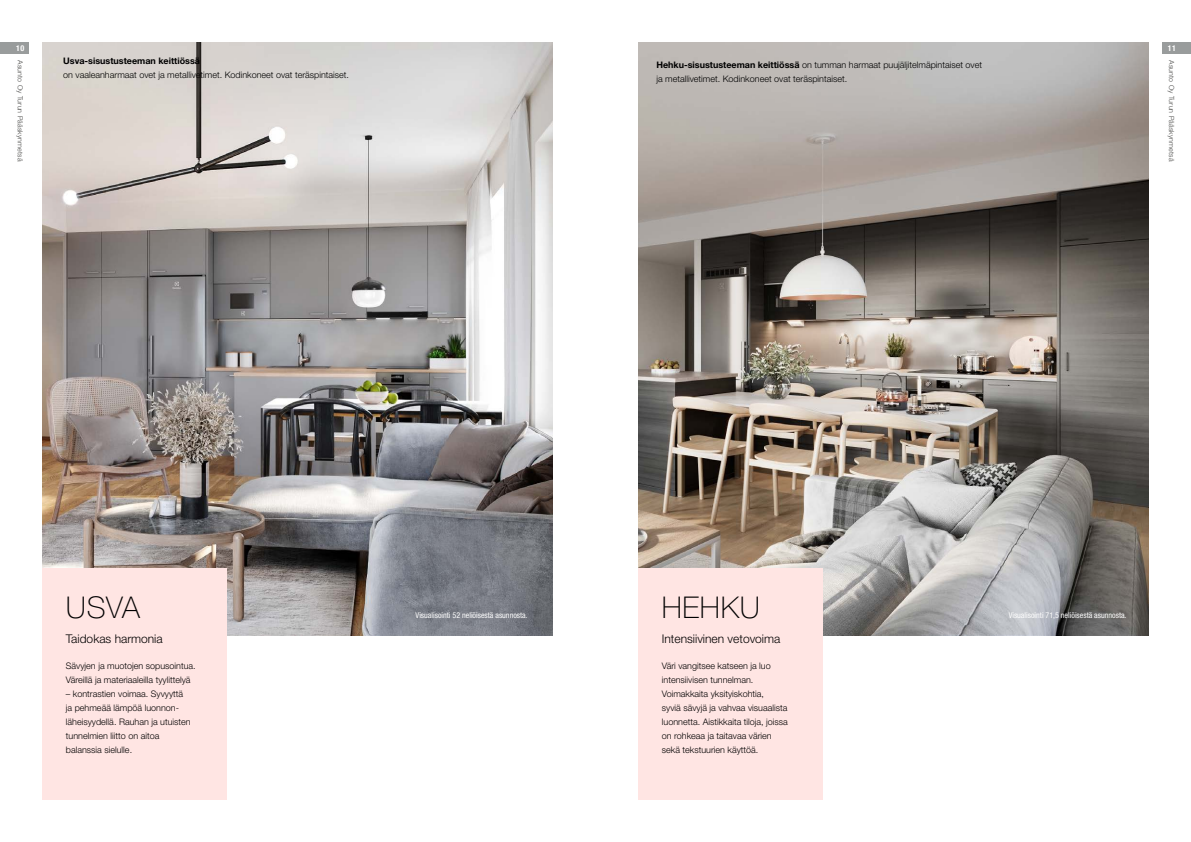
<style>
.page{position:relative;width:1191px;height:842px;background:#fff}
.page>*{position:absolute;margin:0;border:0;box-sizing:border-box;transform-origin:0 0}
.t1{font:100 30px "Helvetica Neue LT Pro";letter-spacing:.02em;color:#000}
.t2{font:300 12px "Helvetica Neue LT Pro";color:#000}
.t3{font:300 9px/14px "Helvetica Neue LT Pro";color:#000}
.t4{font:700 9px "Helvetica Neue LT Pro";color:#000}
.t5{font:condensed 8px "Helvetica Neue LT Pro";color:#fff}
.t6{font:700 condensed 8px "Helvetica Neue LT Pro";color:#fff}
.t7{font:300 7px "Helvetica Neue LT Pro";letter-spacing:.02em;color:#474745}
.s1{font-weight:700}
</style>
<div class="page">
<img style="left:43px;top:43px;width:510px;height:592px">
<div style="left:43px;top:568px;width:184px;height:231px;background:#ffe5e3"></div>
<img style="left:638px;top:43px;width:510px;height:592px">
<div style="left:638px;top:568px;width:184px;height:231px;background:#ffe5e3"></div>
<div style="left:1162px;top:43px;width:29px;height:11px;background:#999c9c"></div>
<div style="left:0;top:43px;width:28px;height:11px;background:#999c9c"></div>
<p class="t6" style="left:16px;top:43px;width:10px">10</p>
<p class="t6" style="left:1167px;top:43px;width:10px">11</p>
<p class="t7" style="left:24px;top:60px;width:103px;rotate:90deg">Asunto Oy Turun Pääskynmetsä</p>
<p class="t7" style="left:1175px;top:60px;width:103px;rotate:90deg">Asunto Oy Turun Pääskynmetsä</p>
<p class="t4" style="left:63px;top:55px;width:138px">Usva-sisustusteeman keittiössä</p>
<p class="t3" style="left:63px;top:68px;width:287px">on vaaleanharmaat ovet ja metallivetimet. Kodinkoneet ovat teräspintaiset.</p>
<p class="t3" style="left:656px;top:58px;width:327px"><span class="s1">Hehku-sisustusteeman keittiössä</span> on tumman harmaat puujäljitelmäpintaiset ovet ja metallivetimet. Kodinkoneet ovat teräspintaiset.</p>
<h1 class="t1" style="left:66px;top:589px;width:76px">USVA</h1>
<h2 class="t2" style="left:66px;top:632px;width:98px">Taidokas harmonia</h2>
<p class="t3" style="left:66px;top:658px;width:131px">Sävyjen ja muotojen sopusointua.<br>Väreillä ja materiaaleilla tyylittelyä</p>
<p class="t3" style="left:66px;top:686px;width:126px">– kontrastien voimaa. Syvyyttä ja pehmeää lämpöä luonnon&shy;läheisyydellä. Rauhan ja utuisten tunnelmien liitto on aitoa balanssia sielulle.</p>
<p class="t5" style="left:415px;top:610px;width:114px">Visualisointi 52 neliöisestä asunnosta.</p>
<h1 class="t1" style="left:662px;top:589px;width:99px">HEHKU</h1>
<h2 class="t2" style="left:662px;top:632px;width:120px">Intensiivinen vetovoima</h2>
<p class="t3" style="left:662px;top:658px;width:128px">Väri vangitsee katseen ja luo intensiivisen tunnelman.<br>Voimakkaita yksityiskohtia,<br>syviä sävyjä ja vahvaa visuaalista luonnetta. Aistikkaita tiloja, joissa on rohkeaa ja taitavaa värien sekä tekstuurien käyttöä.</p>
<p class="t5" style="left:1008px;top:610px;width:119px">Visualisointi 71,5 neliöisestä asunnosta.</p>
</div>
